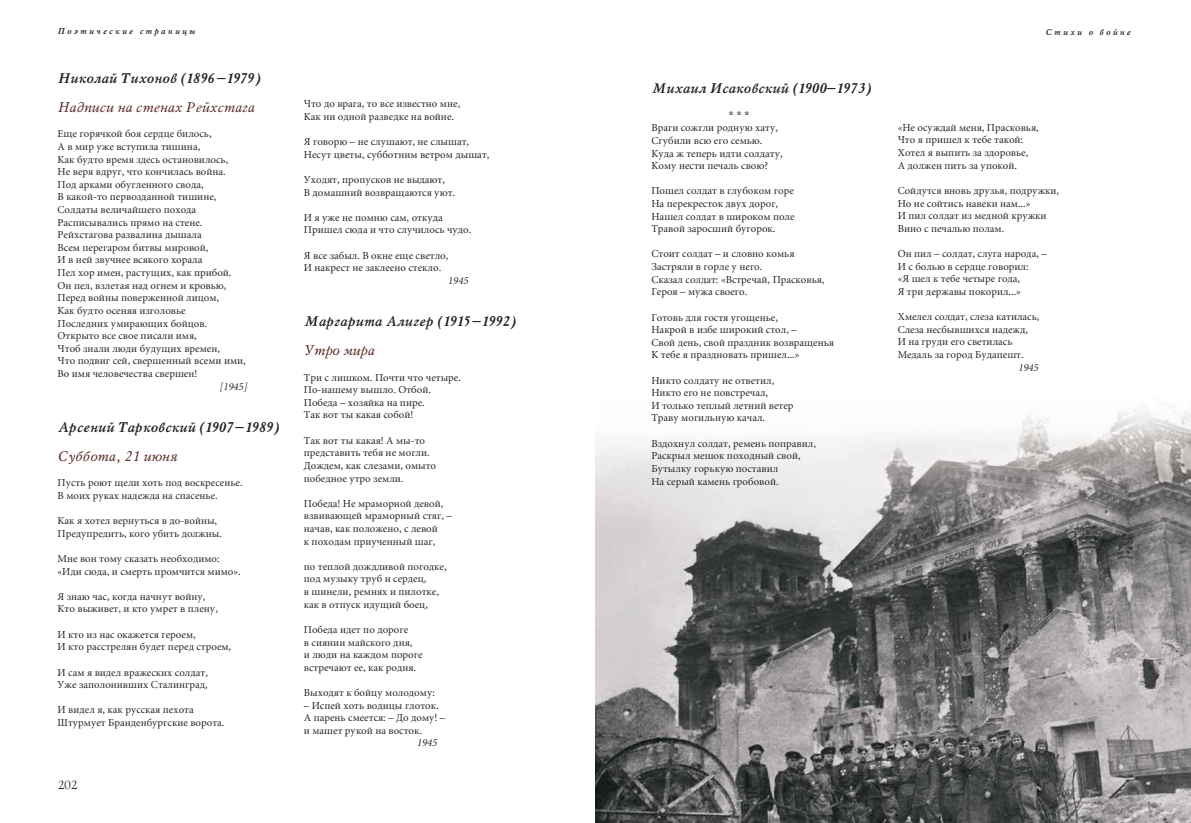
<style>
.page{position:relative;width:1191px;height:823px;background:#fff}
.page>*{position:absolute;margin:0;border:0;box-sizing:border-box;transform-origin:0 0}
.t1{font:italic 700 14px "Mysl C";color:#1d2321}
.t2{font:italic 14px "Mysl C";color:#552520}
.t3{font:12px "Lazurski C";color:#1d2321}
.t4{font:10.5px/12.6px "Miniature C";color:#1d2321}
.t5{font:italic 10.5px "Miniature C";color:#1d2321}
.t6{font:700 10.5px "Mysl C";color:#1d2321}
.t7{font:italic 700 8.5px "Mysl C";letter-spacing:.25em;color:#1d2321}
</style>
<div class="page">
<img style="left:595px;top:406px;width:595px;height:416px">
<p class="t7" style="left:58px;top:27px;width:139px">Поэтические страницы</p>
<h1 class="t1" style="left:58px;top:70px;width:204px">Николай Тихонов (1896 –1979)</h1>
<h1 class="t2" style="left:58px;top:100px;width:198px">Надписи на стенах Рейхстага</h1>
<p class="t4" style="left:58px;top:128px;width:190px">Еще горячкой боя сердце билось,<br>А в мир уже вступила тишина,<br>Как будто время здесь остановилось,<br>Не веря вдруг, что кончилась война.<br>Под арками обугленного свода,<br>В какой-то первозданной тишине,<br>Солдаты величайшего похода<br>Расписывались прямо на стене.<br>Рейхстагова развалина дышала<br>Всем перегаром битвы мировой,<br>И в ней звучнее всякого хорала<br>Пел хор имен, растущих, как прибой.<br>Он пел, взлетая над огнем и кровью,<br>Перед войны поверженной лицом,<br>Как будто осеняя изголовье<br>Последних умирающих бойцов.<br>Открыто все свое писали имя,<br>Чтоб знали люди будущих времен,<br>Что подвиг сей, свершенный всеми ими,<br>Во имя человечества свершен!</p>
<p class="t5" style="left:219px;top:381px;width:30px">[1945]</p>
<h1 class="t1" style="left:58px;top:419px;width:223px">Арсений Тарковский (1907–1989)</h1>
<h1 class="t2" style="left:58px;top:448px;width:121px">Суббота, 21 июня</h1>
<p class="t4" style="left:58px;top:477px;width:186px">Пусть роют щели хоть под воскресенье.<br>В моих руках надежда на спасенье.</p>
<p class="t4" style="left:58px;top:514px;width:166px">Как я хотел вернуться в до-войны,<br>Предупредить, кого убить должны.</p>
<p class="t4" style="left:58px;top:552px;width:185px">Мне вон тому сказать необходимо: «Иди сюда, и смерть промчится мимо».</p>
<p class="t4" style="left:58px;top:590px;width:162px">Я знаю час, когда начнут войну,<br>Кто выживет, и кто умрет в плену,</p>
<p class="t4" style="left:58px;top:628px;width:175px">И кто из нас окажется героем,<br>И кто расстрелян будет перед строем,</p>
<p class="t4" style="left:58px;top:666px;width:152px">И сам я видел вражеских солдат,<br>Уже заполонивших Сталинград,</p>
<p class="t4" style="left:58px;top:703px;width:168px">И видел я, как русская пехота<br>Штурмует Бранденбургские ворота.</p>
<p class="t3" style="left:58px;top:777px;width:21px">202</p>
<p class="t4" style="left:304px;top:98px;width:158px">Что до врага, то все известно мне,<br>Как ни одной разведке на войне.</p>
<p class="t4" style="left:304px;top:136px;width:187px">Я говорю – не слушают, не слышат,<br>Несут цветы, субботним ветром дышат,</p>
<p class="t4" style="left:304px;top:174px;width:153px">Уходят, пропусков не выдают,<br>В домашний возвращаются уют.</p>
<p class="t4" style="left:304px;top:211px;width:169px">И я уже не помню сам, откуда<br>Пришел сюда и что случилось чудо.</p>
<p class="t4" style="left:304px;top:249px;width:146px">Я все забыл. В окне еще светло,<br>И накрест не заклеено стекло.</p>
<p class="t5" style="left:448px;top:275px;width:22px">1945</p>
<h1 class="t1" style="left:304px;top:313px;width:213px">Маргарита Алигер (1915–1992)</h1>
<h1 class="t2" style="left:304px;top:343px;width:72px">Утро мира</h1>
<p class="t4" style="left:304px;top:371px;width:159px">Три с лишком. Почти что четыре.<br>По-нашему вышло. Отбой.<br>Победа – хозяйка на пире.<br>Так вот ты какая собой!</p>
<p class="t4" style="left:304px;top:434px;width:134px">Так вот ты какая! А мы-то представить тебя не могли.<br>Дождем, как слезами, омыто победное утро земли.</p>
<p class="t4" style="left:304px;top:497px;width:149px">Победа! Не мраморной девой, взвивающей мраморный стяг, – начав, как положено, с левой<br>к походам приученный шаг,</p>
<p class="t4" style="left:304px;top:560px;width:144px">по теплой дождливой погодке, под музыку труб и сердец,<br>в шинели, ремнях и пилотке, как в отпуск идущий боец,</p>
<p class="t4" style="left:304px;top:623px;width:120px">Победа идет по дороге<br>в сиянии майского дня,<br>и люди на каждом пороге встречают ее, как родня.</p>
<p class="t4" style="left:304px;top:686px;width:133px">Выходят к бойцу молодому:</p>
<p class="t4" style="left:304px;top:699px;width:143px">– Испей хоть водицы глоток.<br>А парень смеется: – До дому! – и машет рукой на восток.</p>
<p class="t5" style="left:417px;top:737px;width:22px">1945</p>
<h1 class="t1" style="left:651px;top:81px;width:221px">Михаил Исаковский (1900–1973)</h1>
<p class="t6" style="left:728px;top:109px;width:22px">* * *</p>
<p class="t4" style="left:651px;top:122px;width:133px">Враги сожгли родную хату,<br>Сгубили всю его семью.<br>Куда ж теперь идти солдату,<br>Кому нести печаль свою?</p>
<p class="t4" style="left:651px;top:185px;width:145px">Пошел солдат в глубоком горе<br>На перекресток двух дорог,<br>Нашел солдат в широком поле<br>Травой заросший бугорок.</p>
<p class="t4" style="left:651px;top:248px;width:175px">Стоит солдат – и словно комья<br>Застряли в горле у него.<br>Сказал солдат: «Встречай, Прасковья,<br>Героя – мужа своего.</p>
<p class="t4" style="left:651px;top:311px;width:184px">Готовь для гостя угощенье,<br>Накрой в избе широкий стол, –<br>Свой день, свой праздник возвращенья<br>К тебе я праздновать пришел...»</p>
<p class="t4" style="left:651px;top:374px;width:144px">Никто солдату не ответил,<br>Никто его не повстречал,<br>И только теплый летний ветер<br>Траву могильную качал.</p>
<p class="t4" style="left:651px;top:437px;width:166px">Вздохнул солдат, ремень поправил,<br>Раскрыл мешок походный свой,<br>Бутылку горькую поставил<br>На серый камень гробовой.</p>
<p class="t7" style="left:1045px;top:27px;width:87px">Стихи о войне</p>
<p class="t4" style="left:897px;top:121px;width:143px">«Не осуждай меня, Прасковья,<br>Что я пришел к тебе такой:<br>Хотел я выпить за здоровье,<br>А должен пить за упокой.</p>
<p class="t4" style="left:897px;top:184px;width:163px">Сойдутся вновь друзья, подружки,<br>Но не сойтись навеки нам...»<br>И пил солдат из медной кружки<br>Вино с печалью полам.</p>
<p class="t4" style="left:897px;top:247px;width:150px">Он пил – солдат, слуга народа, –<br>И с болью в сердце говорил:<br>«Я шел к тебе четыре года,<br>Я три державы покорил...»</p>
<p class="t4" style="left:897px;top:310px;width:143px">Хмелел солдат, слеза катилась,<br>Слеза несбывшихся надежд,<br>И на груди его светилась<br>Медаль за город Будапешт.</p>
<p class="t5" style="left:1018px;top:362px;width:22px">1945</p>
</div>
